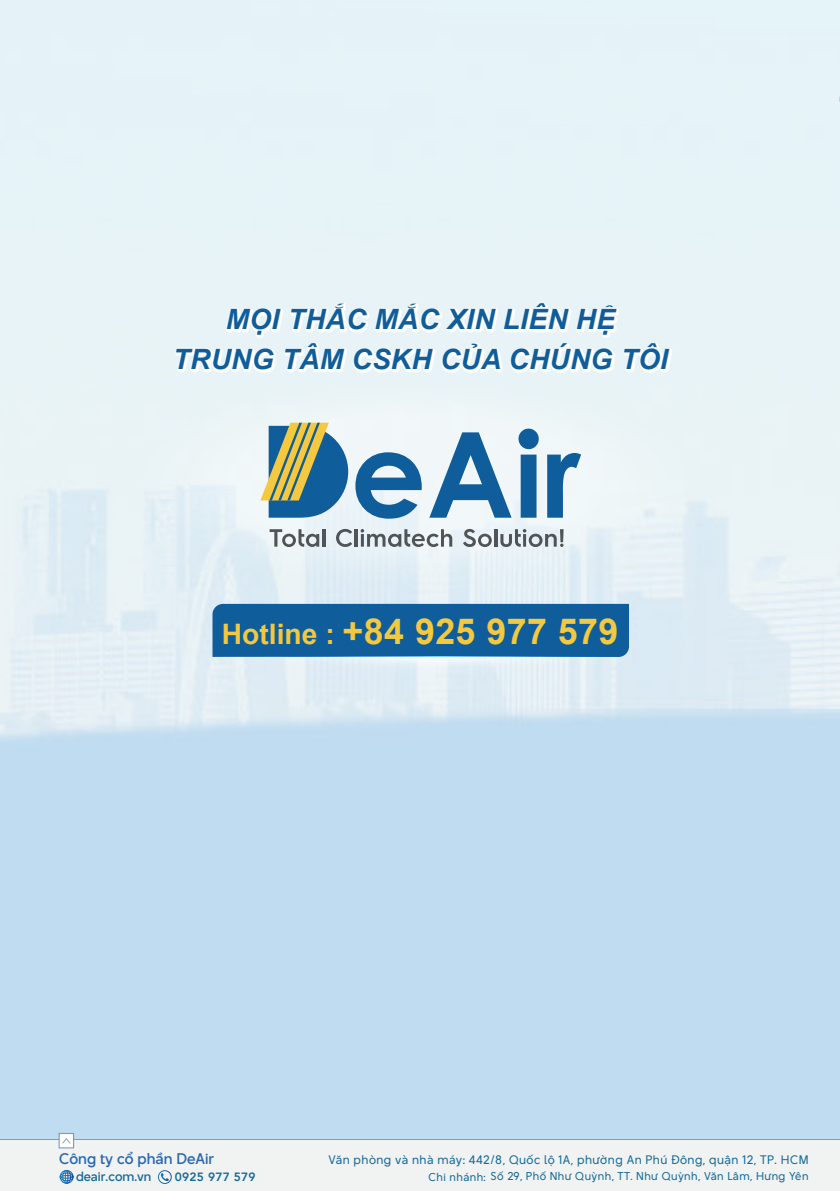
<style>
.page{position:relative;width:840px;height:1191px;background:#fff}
.page>*{position:absolute;margin:0;border:0;box-sizing:border-box;transform-origin:0 0}
.t1{font:700 35.8px "Arial";letter-spacing:.01em;color:#f4c940}
.t2{font:italic 700 28px/40px "Arial";letter-spacing:.01em;color:#0f5d9b;text-align:center}
.t3{font:14px "BT Beau Sans Medium";color:#2667b3}
.t4{font:12px "BT Beau Sans Medium";color:#166a99}
.t5{font:800 12px "Avenir";letter-spacing:.02em;color:#166a99}
.t6{font:11.2px "BT Beau Sans Regular";letter-spacing:.04em;color:#166a99}
.t7{font:10.4px "BT Beau Sans Regular";letter-spacing:.04em;color:#166a99}
.s1{font-size:28.2px;color:#f3c840}
</style>
<div class="page">
<svg style="left:839px;top:46px;width:1px;height:59px"></svg>
<svg style="left:818px;top:1117px;width:17px;height:22px"></svg>
<svg style="left:175px;top:303px;width:497px;height:19px"></svg>
<svg style="left:6px;top:604px;width:722px;height:103px"></svg>
<svg style="left:122px;top:322px;width:584px;height:319px"></svg>
<svg style="left:355px;top:452px;width:66px;height:66px"></svg>
<svg style="left:429px;top:432px;width:82px;height:86px"></svg>
<svg style="left:518px;top:428px;width:20px;height:90px"></svg>
<svg style="left:547px;top:453px;width:33px;height:65px"></svg>
<svg style="left:260px;top:423px;width:88px;height:95px"></svg>
<svg style="left:269px;top:529px;width:50px;height:18px"></svg>
<hr style="left:322px;top:529px;width:3px;height:17px;background:#505457">
<svg style="left:336px;top:529px;width:16px;height:18px"></svg>
<hr style="left:354px;top:529px;width:3px;height:17px;background:#505457">
<svg style="left:360px;top:529px;width:92px;height:18px"></svg>
<svg style="left:463px;top:529px;width:28px;height:18px"></svg>
<hr style="left:494px;top:529px;width:3px;height:17px;background:#505457">
<svg style="left:500px;top:529px;width:63px;height:18px"></svg>
<svg style="left:559px;top:529px;width:4px;height:13px"></svg>
<div style="left:0;top:1140px;width:839px;height:51px;background:#f1f3f2"></div>
<div style="left:59px;top:1132px;width:15px;height:16px;background:#fff;border:1px solid #7e9ab8"></div>
<svg style="left:62px;top:1138px;width:9px;height:5px"></svg>
<svg style="left:161px;top:1173px;width:8px;height:8px"></svg>
<div style="left:158px;top:1170px;width:13px;height:13px;border:1px solid #fff;border-radius:50%"></div>
<svg style="left:60px;top:1170px;width:13px;height:13px"></svg>
<h2 class="t2" style="left:173px;top:301px;width:496px">MỌI THẮC MẮC XIN LIÊN HỆ<br>TRUNG TÂM CSKH CỦA CHÚNG TÔI</h2>
<h1 class="t1" style="left:222px;top:608px;width:397px"><span class="s1">Hotline :</span> +84 925 977 579</h1>
<p class="t3" style="left:59px;top:1147px;width:156px">Công ty cổ phần DeAir</p>
<p class="t6" style="left:328px;top:1150px;width:481px">Văn phòng và nhà máy: 442/8, Quốc lộ 1A, phường An Phú Đông, quận 12, TP. HCM</p>
<p class="t4" style="left:76px;top:1167px;width:77px">deair.com.vn</p>
<p class="t5" style="left:175px;top:1167px;width:82px">0925 977 579</p>
<p class="t7" style="left:428px;top:1168px;width:381px">Chi nhánh: Số 29, Phố Như Quỳnh, TT. Như Quỳnh, Văn Lâm, Hưng Yên</p>
</div>
